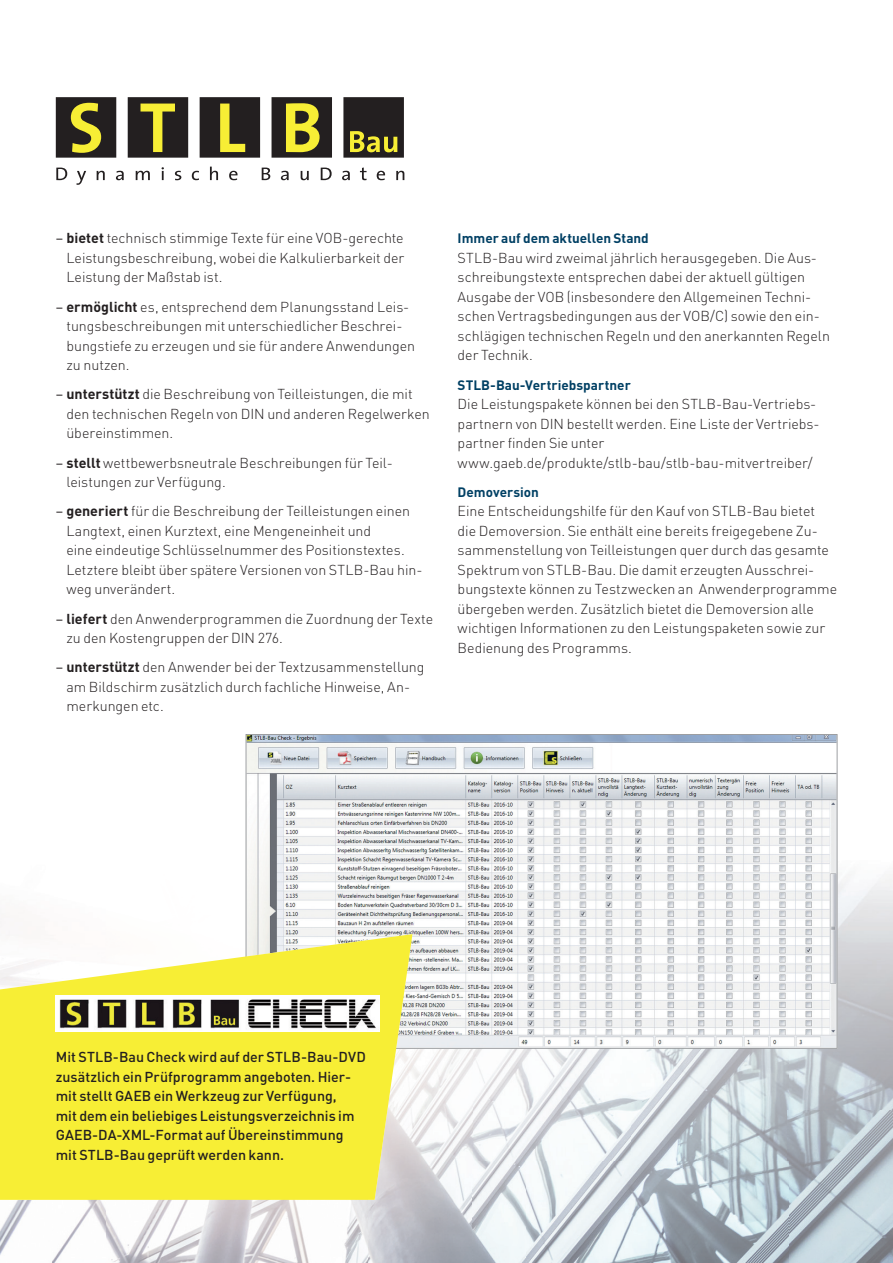
<style>
.page{position:relative;width:893px;height:1263px;background:#fff}
.page>*{position:absolute;margin:0;border:0;box-sizing:border-box;transform-origin:0 0}
.t1{font:300 14.25px/19.5px "DIN";letter-spacing:-.005em;color:#231f20}
.t2{font:500 14.25px/19.5px "DIN";color:#231f20}
.t3{font:700 13.5px "DIN";color:#004064}
.s1{font-weight:400}
.s2{font-weight:700}
</style>
<div class="page">
<img style="left:788px;top:858px;width:105px;height:405px">
<img style="left:245px;top:858px;width:1px;height:76px">
<img style="left:368px;top:1049px;width:420px;height:214px">
<img style="left:0;top:1200px;width:32px;height:55px">
<img style="left:52px;top:1200px;width:316px;height:63px">
<svg style="left:56px;top:97px;width:60px;height:61px;background:#534e26"></svg>
<svg style="left:128px;top:97px;width:60px;height:61px;background:#4a4525"></svg>
<svg style="left:200px;top:97px;width:60px;height:61px;background:#464125"></svg>
<svg style="left:272px;top:97px;width:60px;height:61px;background:#676228"></svg>
<svg style="left:343px;top:97px;width:61px;height:61px;background:#423d26"></svg>
<svg style="left:56px;top:167px;width:348px;height:18px"></svg>
<svg style="left:246px;top:734px;width:591px;height:315px"></svg>
<svg style="left:0;top:934px;width:412px;height:266px;background:#f6ee54"></svg>
<img style="left:56px;top:995px;width:323px;height:36px">
<p class="t1" style="left:66px;top:228px;width:339px;text-align:justify;text-indent:-11px"><span class="s1">−</span> <span class="s2">bietet</span> technisch stimmige Texte für eine VOB-gerechte Leistungsbeschreibung, wobei die Kalkulierbarkeit der Leistung der Maßstab ist.</p>
<p class="t1" style="left:66px;top:297px;width:350px;text-indent:-11px"><span class="s1">−</span> <span class="s2">ermöglicht</span> es, entsprechend dem Planungsstand Leis&shy;tungsbeschreibungen mit unterschiedlicher Beschrei&shy;bungs tiefe zu erzeugen und sie für andere Anwendungen zu nutzen.</p>
<p class="t1" style="left:66px;top:384px;width:365px;text-indent:-11px"><span class="s1">−</span> <span class="s2">unterstützt</span> die Beschreibung von Teilleistungen, die mit den technischen Regeln von DIN und anderen Regelwerken übereinstimmen.</p>
<p class="t1" style="left:66px;top:452px;width:328px;text-indent:-11px"><span class="s1">−</span> <span class="s2">stellt</span> wettbewerbsneutrale Beschreibungen für Teil&shy;leistungen zur Verfügung.</p>
<p class="t1" style="left:66px;top:501px;width:357px;text-indent:-11px"><span class="s1">−</span> <span class="s2">generiert</span> für die Beschreibung der Teilleistungen einen Langtext, einen Kurztext, eine Mengeneinheit und<br>eine eindeutige Schlüsselnummer des Positionstextes.<br>Letztere bleibt über spätere Versionen von STLB-Bau hin&shy;weg unverändert.</p>
<p class="t1" style="left:66px;top:608px;width:368px;text-indent:-11px"><span class="s1">−</span> <span class="s2">liefert</span> den Anwenderprogrammen die Zuordnung der Texte zu den Kostengruppen der DIN 276.</p>
<p class="t1" style="left:66px;top:657px;width:360px;text-indent:-11px"><span class="s1">−</span> <span class="s2">unterstützt</span> den Anwender bei der Textzusammenstellung am Bildschirm zusätzlich durch fachliche Hinweise, An&shy;merkungen etc.</p>
<p class="t3" style="left:458px;top:230px;width:193px">Immer auf dem aktuellen Stand</p>
<p class="t1" style="left:458px;top:248px;width:374px">STLB-Bau wird zweimal jährlich herausgegeben. Die Aus&shy;schreibungstexte entsprechen dabei der aktuell gültigen Ausgabe der VOB (insbesondere den Allgemeinen Techni&shy;schen Vertragsbedingungen aus der VOB/C) sowie den ein&shy;schlägigen technischen Regeln und den anerkannten Regeln der Technik.</p>
<p class="t3" style="left:458px;top:376px;width:175px">STLB-Bau-Vertriebspartner</p>
<p class="t1" style="left:458px;top:394px;width:363px">Die Leistungspakete können bei den STLB-Bau-Vertriebs&shy;partnern von DIN bestellt werden. Eine Liste der Vertriebs&shy;partner finden Sie unter www.gaeb.de/produkte/stlb-bau/stlb-bau-mitvertreiber/</p>
<p class="t3" style="left:458px;top:483px;width:83px">Demoversion</p>
<p class="t1" style="left:458px;top:501px;width:381px">Eine Entscheidungshilfe für den Kauf von STLB-Bau bietet<br>die Demoversion. Sie enthält eine bereits freigegebene Zu&shy;sammenstellung von Teilleistungen quer durch das gesamte Spektrum von STLB-Bau. Die damit erzeugten Ausschrei&shy;bungstexte können zu Testzwecken an Anwenderprogramme übergeben werden. Zusätzlich bietet die Demoversion alle wichtigen Informationen zu den Leistungspaketen sowie zur Bedienung des Programms.</p>
<p class="t2" style="left:56px;top:1047px;width:312px">Mit STLB-Bau Check wird auf der STLB-Bau-DVD zusätzlich ein Prüfprogramm angeboten. Hier&shy;mit stellt GAEB ein Werkzeug zur Verfügung,<br>mit dem ein beliebiges Leistungsverzeichnis im GAEB-DA-XML-Format auf Überein stimmung mit STLB-Bau geprüft werden kann.</p>
</div>
